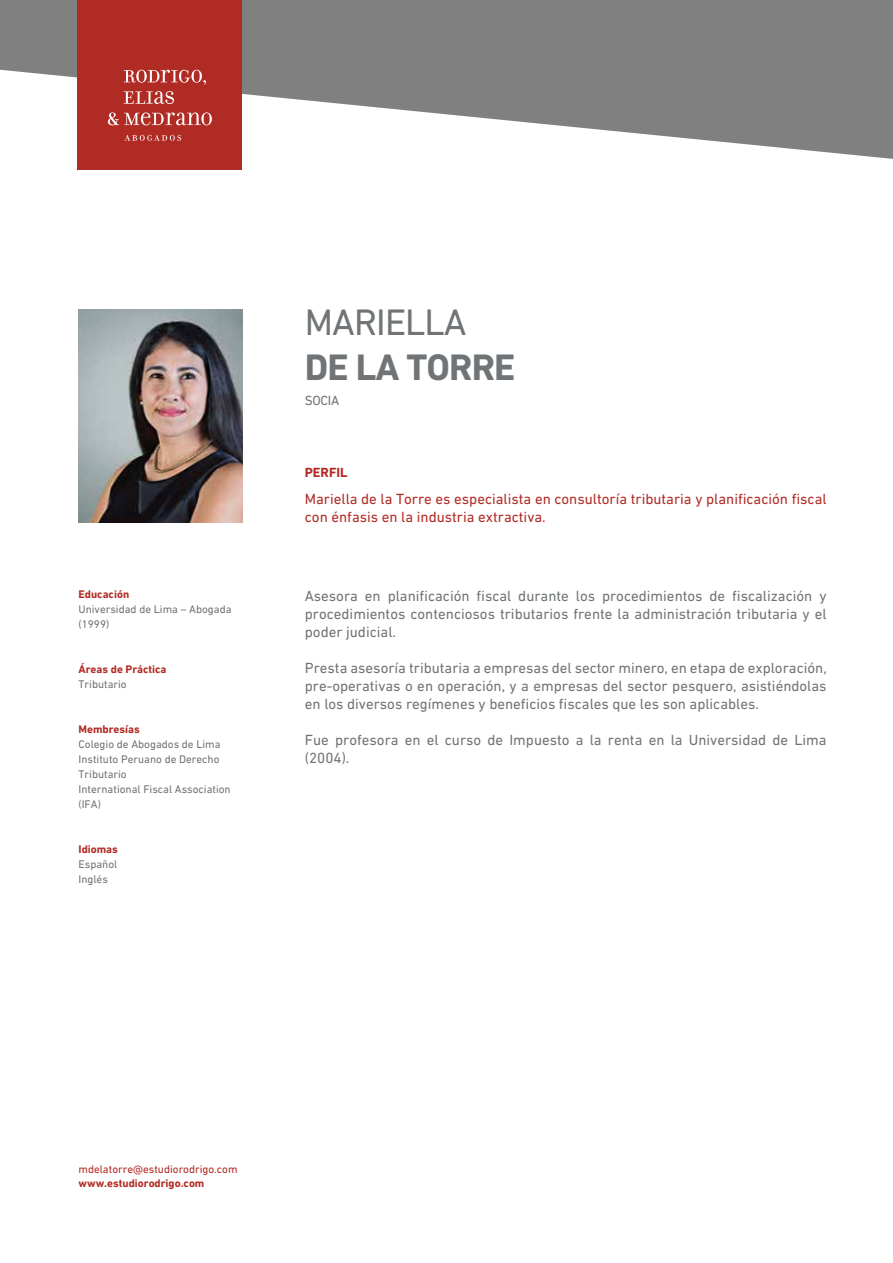
<style>
.page{position:relative;width:893px;height:1263px;background:#fff}
.page>*{position:absolute;margin:0;border:0;box-sizing:border-box;transform-origin:0 0}
.t1{font:700 37.5px "DIN Next LT Pro";letter-spacing:-.025em;color:#707476}
.t2{font:37.5px "DIN Next LT Pro";letter-spacing:-.025em;color:#707476}
.t3{font:15px/18px "DIN Next LT Pro";color:#707476;text-align:justify}
.t4{font:15px/18px "DIN Next LT Pro";color:#b12b25}
.t5{font:700 13.5px "DIN Next LT Pro";color:#b12b25}
.t6{font:13.5px "DIN Next LT Pro";letter-spacing:-.025em;color:#717577}
.t7{font:11.25px/15px "DIN Next LT Pro";color:#707476}
.t8{font:700 11.25px "DIN Next LT Pro";color:#b12b25}
.t9{font:11.25px "DIN Next LT Pro";color:#b12b25}
</style>
<div class="page">
<svg style="left:0;top:0;width:893px;height:159px;fill:#808081"></svg>
<img style="left:79px;top:309px;width:163px;height:214px">
<div style="left:77px;top:0;width:165px;height:169px;background:#b12b25"></div>
<svg style="left:124px;top:70px;width:82px;height:15px"></svg>
<svg style="left:124px;top:91px;width:50px;height:13px"></svg>
<svg style="left:108px;top:112px;width:104px;height:13px"></svg>
<svg style="left:124px;top:135px;width:57px;height:6px"></svg>
<p class="t8" style="left:79px;top:588px;width:52px">Educación</p>
<p class="t7" style="left:79px;top:602px;width:155px">Universidad de Lima – Abogada (1999)</p>
<p class="t8" style="left:79px;top:663px;width:90px">Áreas de Práctica</p>
<p class="t7" style="left:79px;top:677px;width:50px">Tributario</p>
<p class="t8" style="left:79px;top:723px;width:63px">Membresías</p>
<p class="t7" style="left:79px;top:737px;width:154px">Colegio de Abogados de Lima<br>Instituto Peruano de Derecho<br>Tributario<br>International Fiscal Association (IFA)</p>
<p class="t8" style="left:79px;top:843px;width:41px">Idiomas</p>
<p class="t7" style="left:79px;top:857px;width:40px">Español<br>Inglés</p>
<h1 class="t2" style="left:305px;top:301px;width:163px">MARIELLA</h1>
<h1 class="t1" style="left:305px;top:345px;width:212px">DE LA TORRE</h1>
<p class="t6" style="left:305px;top:392px;width:36px">SOCIA</p>
<p class="t5" style="left:305px;top:464px;width:44px">PERFIL</p>
<p class="t4" style="left:305px;top:490px;width:523px">Mariella de la Torre es especialista en consultoría tributaria y planificación fiscal con énfasis en la industria extractiva.</p>
<p class="t3" style="left:305px;top:587px;width:523px">Asesora en planificación fiscal durante los procedimientos de fiscalización y procedimientos contenciosos tributarios frente la administración tributaria y el poder judicial.</p>
<p class="t3" style="left:305px;top:659px;width:523px">Presta asesoría tributaria a empresas del sector minero, en etapa de exploración, pre-operativas o en operación, y a empresas del sector pesquero, asistiéndolas en los diversos regímenes y beneficios fiscales que les son aplicables.</p>
<p class="t3" style="left:305px;top:731px;width:523px">Fue profesora en el curso de Impuesto a la renta en la Universidad de Lima (2004).</p>
<p class="t9" style="left:79px;top:1163px;width:161px">mdelatorre@estudiorodrigo.com</p>
<p class="t8" style="left:79px;top:1176px;width:127px">www.estudiorodrigo.com</p>
</div>
